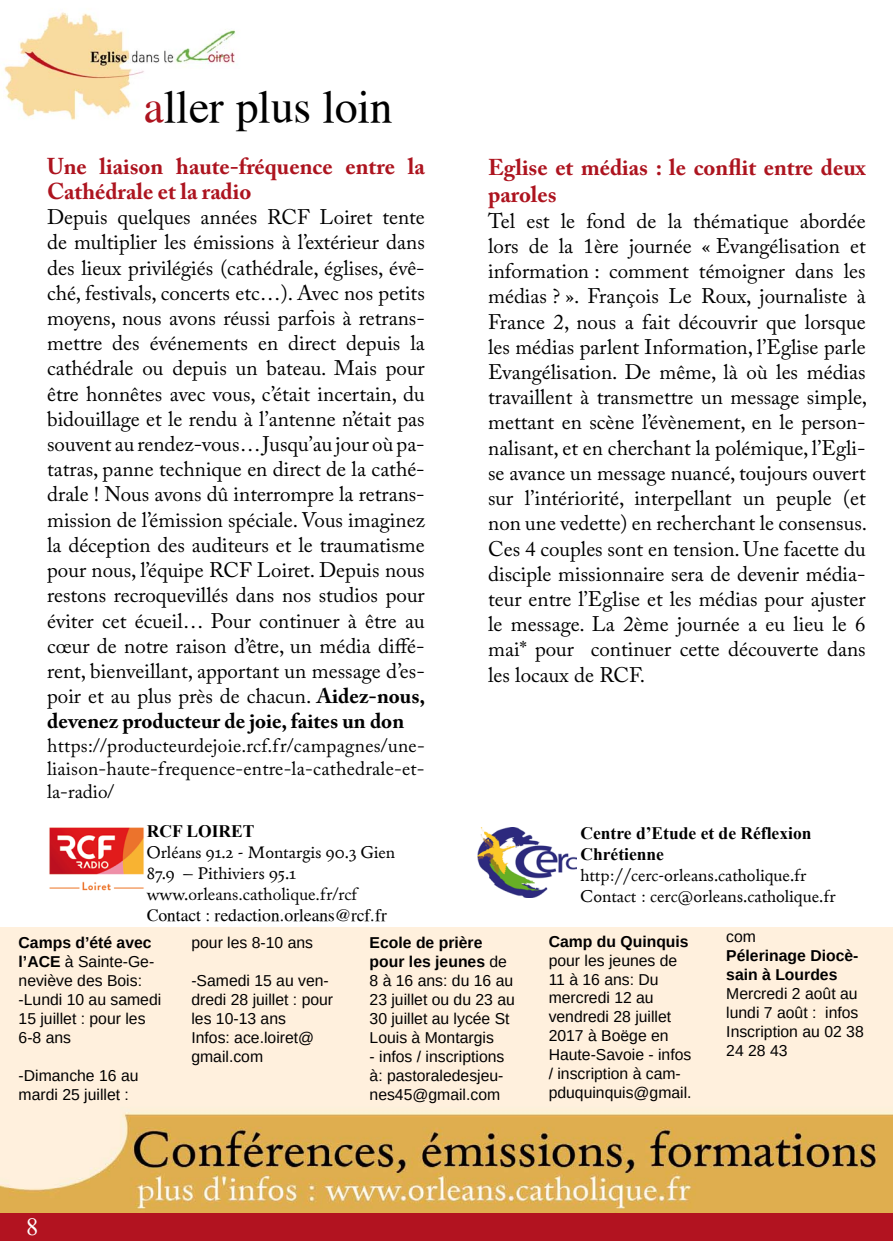
<style>
.page{position:relative;width:893px;height:1241px;background:#fff}
.page>*{position:absolute;margin:0;border:0;box-sizing:border-box;transform-origin:0 0}
.t1{font:45.5px "Vremya FWF";color:#000}
.t2{font:24.5px "Times New Roman";color:#fff}
.t3{font:700 22.75px/24.5px "Adobe Caslon Pro";color:#ad141f}
.t4{font:21px/25.2px "Adobe Caslon Pro";color:#000;text-align:justify}
.t5{font:19.25px/23.1px "Adobe Caslon Pro";letter-spacing:.01em;color:#000;text-align:justify}
.t6{font:17.5px/21px "Andron Freefont LAT";color:#000}
.t7{font:700 17.5px/21px "Times New Roman";color:#000}
.t8{font:17.5px "Vremya FWF";color:#000}
.t9{font:17.5px "Adobe Caslon Pro";color:#000}
.t10{font:15.75px/18.9px "Arimo";color:#000}
.t11{font:700 15.75px/18.9px "Arimo";color:#000}
.s1{color:#ad141f}
.s2{font-weight:700}
.s3{font-family:"Andron Freefont LAT"}
</style>
<div class="page">
<img style="left:0;top:927px;width:893px;height:313px">
<img style="left:4px;top:12px;width:232px;height:108px">
<img style="left:49px;top:827px;width:95px;height:64px">
<img style="left:477px;top:827px;width:99px;height:70px">
<h1 class="t1" style="left:144px;top:81px;width:250px"><span class="s1">a</span>ller plus loin</h1>
<p class="t3" style="left:47px;top:154px;width:379px">Une liaison haute-fréquence entre la<br>Cathédrale et la radio</p>
<p class="t4" style="left:47px;top:204px;width:380px">Depuis quelques années RCF Loiret tente de multiplier les émissions à l’extérieur dans des lieux privilégiés (cathédrale, églises, évê&shy;ché, festivals, concerts etc…). Avec nos petits moyens, nous avons réussi parfois à retrans&shy;mettre des événements en direct depuis la cathédrale ou depuis un bateau. Mais pour être honnêtes avec vous, c’était incertain, du bidouillage et le rendu à l’antenne n’était pas souvent au rendez-vous… Jusqu’au jour où pa&shy;tatras, panne technique en direct de la cathé&shy;drale ! Nous avons dû interrompre la retrans&shy;mission de l’émission spéciale. Vous imaginez la déception des auditeurs et le traumatisme pour nous, l’équipe RCF Loiret. Depuis nous restons recroquevillés dans nos studios pour éviter cet écueil… Pour continuer à être au cœur de notre raison d’être, un média diffé&shy;rent, bienveillant, apportant un message d’es&shy;poir et au plus près de chacun. <span class="s2">Aidez-nous, devenez producteur de joie, faites un don</span></p>
<p class="t5" style="left:47px;top:733px;width:379px">https://producteurdejoie.rcf.fr/campagnes/une&shy;liaison-haute-frequence-entre-la-cathedrale-et&shy;la-radio/</p>
<p class="t7" style="left:147px;top:820px;width:109px">RCF LOIRET</p>
<p class="t6" style="left:147px;top:842px;width:250px">Orléans 91.2 - Montargis 90.3 Gien<br>87.9 – Pithiviers 95.1</p>
<p class="t9" style="left:147px;top:883px;width:212px"><span class="s3">www.</span>orleans.catholique.fr/rcf</p>
<p class="t8" style="left:147px;top:905px;width:241px">Contact : redaction.orleans@rcf.fr</p>
<p class="t3" style="left:488px;top:154px;width:379px;line-height:27.3px">Eglise et médias : le conflit entre deux paroles</p>
<p class="t4" style="left:488px;top:208px;width:381px">Tel est le fond de la thématique abordée lors de la 1ère journée « Evangélisation et information : comment témoigner dans les médias ? ». François Le Roux, journaliste à France 2, nous a fait découvrir que lorsque les médias parlent Information, l’Eglise parle Evangélisation. De même, là où les médias travaillent à transmettre un message simple, mettant en scène l’évènement, en le person&shy;nalisant, et en cherchant la polémique, l’Egli&shy;se avance un message nuancé, toujours ouvert sur l’intériorité, interpellant un peuple (et non une vedette) en recherchant le consensus.<br>Ces 4 couples sont en tension. Une facette du disciple missionnaire sera de devenir média&shy;teur entre l’Eglise et les médias pour ajuster le message. La 2ème journée a eu lieu le 6 mai* pour continuer cette découverte dans les locaux de RCF.</p>
<p class="t7" style="left:580px;top:822px;width:233px">Centre d’Etude et de Réflexion<br>Chrétienne</p>
<p class="t6" style="left:580px;top:865px;width:257px">http://cerc-orleans.catholique.fr<br>Contact : cerc@orleans.catholique.fr</p>
<p class="t10" style="left:19px;top:933px;width:144px"><span class="s2">Camps d’été avec l’ACE</span> à Sainte-Ge&shy;neviève des Bois: -Lundi 10 au samedi<br>15 juillet : pour les<br>6-8 ans</p>
<p class="t10" style="left:19px;top:1065px;width:121px">-Dimanche 16 au mardi 25 juillet :</p>
<p class="t10" style="left:191px;top:933px;width:123px">pour les 8-10 ans</p>
<p class="t10" style="left:191px;top:971px;width:143px">-Samedi 15 au ven&shy;dredi 28 juillet : pour les 10-13 ans<br>Infos: ace.loiret@ gmail.com</p>
<p class="t10" style="left:370px;top:933px;width:147px"><span class="s2">Ecole de prière pour les jeunes</span> de<br>8 à 16 ans: du 16 au<br>23 juillet ou du 23 au<br>30 juillet au lycée St<br>Louis à Montargis</p>
<p class="t10" style="left:370px;top:1046px;width:136px;text-align:justify">- infos / inscriptions à: pastoraledesjeu&shy;nes45@gmail.com</p>
<p class="t11" style="left:549px;top:931px;width:142px">Camp du Quinquis</p>
<p class="t10" style="left:549px;top:950px;width:144px">pour les jeunes de<br>11 à 16 ans: Du mercredi 12 au vendredi 28 juillet<br>2017 à Boëge en<br>Haute-Savoie - infos / inscription à cam&shy;pduquinquis@gmail.</p>
<p class="t10" style="left:726px;top:927px;width:31px">com</p>
<p class="t11" style="left:726px;top:946px;width:134px">Pélerinage Diocè&shy;sain à Lourdes</p>
<p class="t10" style="left:726px;top:984px;width:139px">Mercredi 2 août au lundi 7 août : infos<br>Inscription au 02 38<br>24 28 43</p>
<p class="t2" style="left:26px;top:1210px;width:14px">8</p>
</div>
